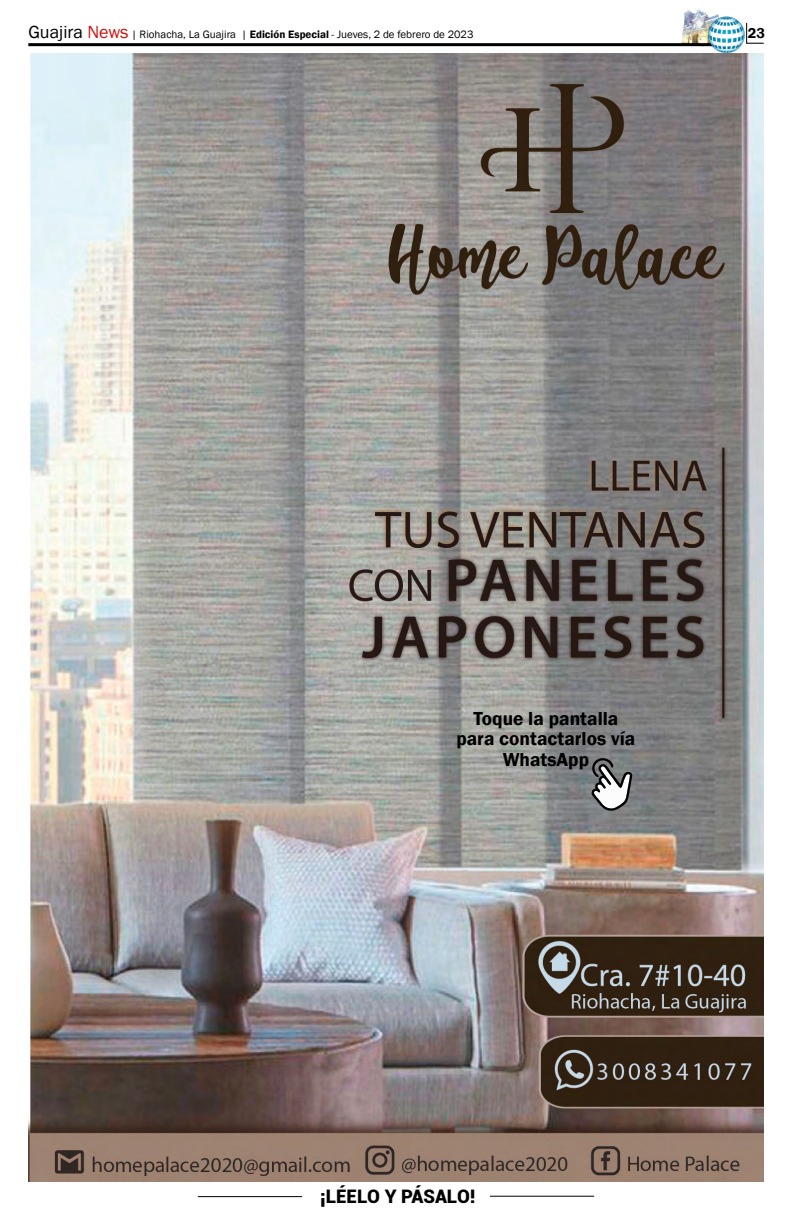
<style>
.page{position:relative;width:792px;height:1224px;background:#fff}
.page>*{position:absolute;margin:0;border:0;box-sizing:border-box;transform-origin:0 0}
.t1{font:600 19.3px/20.8px "Franklin Gothic";color:#000;text-align:center}
.t2{font:900 18.7px "Roboto";color:#000}
.t3{font:600 14.7px "Franklin Gothic";color:#000}
.t4{font:11px "Franklin Gothic";color:#000}
.s1{font-size:18px}
.s2{font-size:18px;color:#c91311}
.s3{font-weight:600}
</style>
<div class="page">
<hr style="left:198px;top:1196px;width:104px;height:1px;background:#000">
<hr style="left:490px;top:1196px;width:104px;height:1px;background:#000">
<img style="left:678px;top:10px;width:41px;height:37px">
<hr style="left:28px;top:43px;width:688px;height:3px;background:#000">
<img style="left:708px;top:15px;width:37px;height:38px">
<svg style="left:746px;top:23px;width:18px;height:21px"></svg>
<img style="left:28px;top:53px;width:736px;height:1128px">
<svg style="left:590px;top:756px;width:43px;height:56px"></svg>
<p class="t4" style="left:28px;top:28px;width:447px"><span class="s1">Guajira</span> <span class="s2">News</span> | Riohacha, La Guajira | <span class="s3">Edición Especial</span> - Jueves, 2 de febrero de 2023</p>
<h3 class="t3" style="left:748px;top:24px;width:19px">23</h3>
<h1 class="t1" style="left:456px;top:708px;width:181px">Toque la pantalla para contactarlos vía<br>WhatsApp</h1>
<h2 class="t2" style="left:320px;top:1183px;width:157px">¡LÉELO Y PÁSALO!</h2>
</div>
